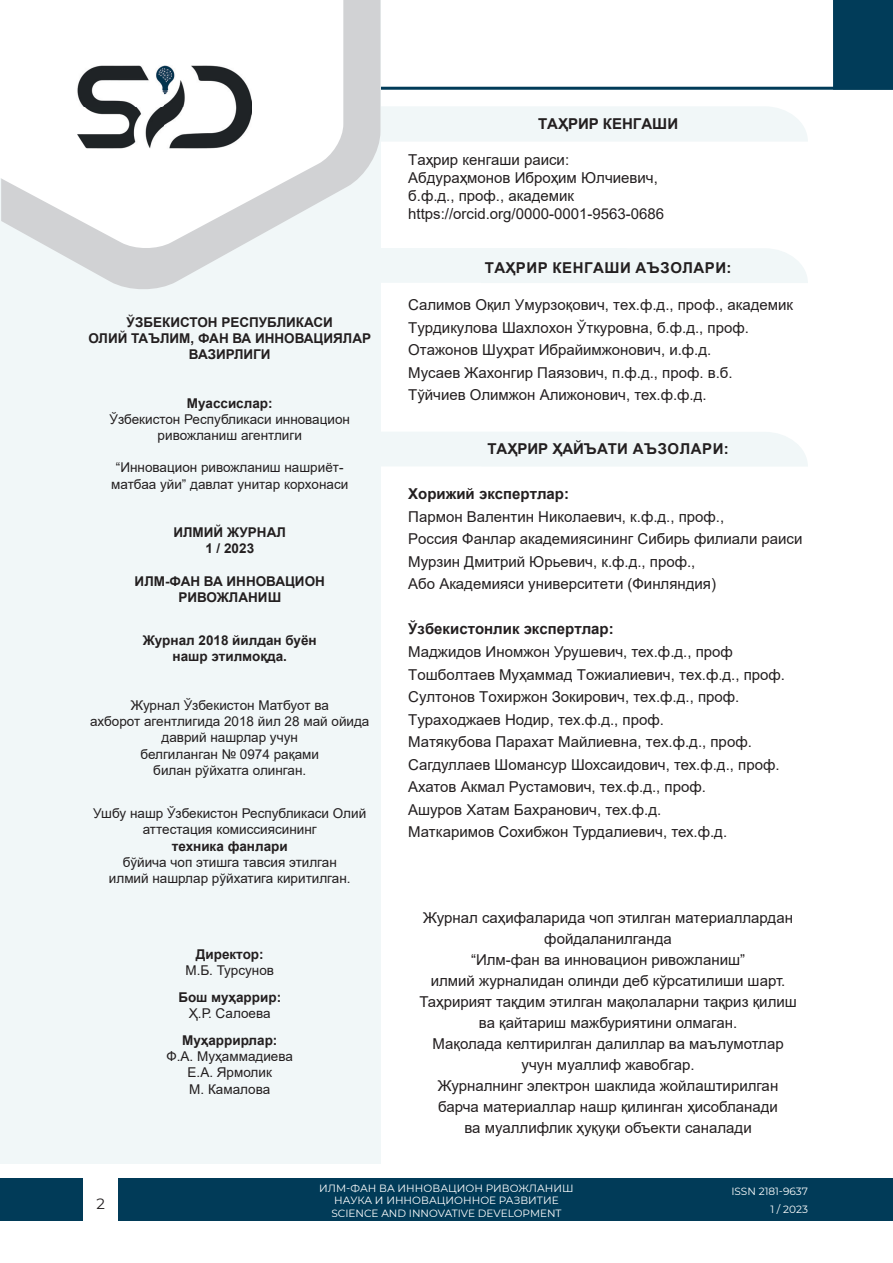
<style>
.page{position:relative;width:893px;height:1263px;background:#fff}
.page>*{position:absolute;margin:0;border:0;box-sizing:border-box;transform-origin:0 0}
.t1{font:15px/22.5px "Arial";color:#231f20}
.t2{font:700 15px "Arial";color:#231f20}
.t3{font:700 15px "Arial";letter-spacing:.035em;color:#231f20}
.t4{font:15px "Montserrat";color:#231f20}
.t5{font:13.5px/16.2px "Arial";color:#231f20;text-align:center}
.t6{font:700 13.5px/16.2px "Arial";color:#231f20;text-align:center}
.t7{font:10.5px/12.6px "Montserrat";color:#fff;text-align:right}
</style>
<div class="page">
<div style="left:0;top:1178px;width:893px;height:42px;background:#013b58"></div>
<div style="left:84px;top:1175px;width:34px;height:47px;background:#fff"></div>
<div style="left:381px;top:248px;width:427px;height:35px;background:#f1f7f8"></div>
<div style="left:381px;top:432px;width:427px;height:34px;background:#f1f7f8"></div>
<div style="left:381px;top:107px;width:427px;height:34px;background:#f1f7f8"></div>
<hr style="left:317px;top:87px;width:576px;height:3px;background:#013b58">
<div style="left:833px;top:0;width:60px;height:90px;background:#013c59"></div>
<div style="left:0;top:0;width:381px;height:1163px;background:#f1f7f8"></div>
<svg style="left:54px;top:0;width:326px;height:289px"></svg>
<svg style="left:0;top:0;width:343px;height:250px;fill:#fff"></svg>
<img style="left:77px;top:66px;width:175px;height:83px">
<p class="t6" style="left:88px;top:314px;width:284px">ЎЗБЕКИСТОН РЕСПУБЛИКАСИ<br>ОЛИЙ ТАЪЛИМ, ФАН ВА ИННОВАЦИЯЛАР<br>ВАЗИРЛИГИ</p>
<p class="t6" style="left:187px;top:395px;width:87px">Муассислар:</p>
<p class="t5" style="left:109px;top:411px;width:242px">Ўзбекистон Республикаси инновацион ривожланиш агентлиги</p>
<p class="t5" style="left:111px;top:459px;width:239px">“Инновацион ривожланиш нашриёт&shy;матбаа уйи” давлат унитар корхонаси</p>
<p class="t6" style="left:173px;top:525px;width:114px">ИЛМИЙ ЖУРНАЛ<br>1 / 2023</p>
<p class="t6" style="left:135px;top:573px;width:192px">ИЛМ-ФАН ВА ИННОВАЦИОН<br>РИВОЖЛАНИШ</p>
<p class="t6" style="left:143px;top:633px;width:176px">Журнал 2018 йилдан буён нашр этилмоқда.</p>
<p class="t5" style="left:90px;top:697px;width:281px">Журнал Ўзбекистон Матбуот ва<br>ахборот агентлигида 2018 йил 28 май ойида даврий нашрлар учун<br>белгиланган № 0974 рақами<br>билан рўйхатга олинган.</p>
<p class="t5" style="left:93px;top:805px;width:274px">Ушбу нашр Ўзбекистон Республикаси Олий аттестация комиссиясининг</p>
<p class="t6" style="left:172px;top:838px;width:118px">техника фанлари</p>
<p class="t5" style="left:109px;top:854px;width:243px">бўйича чоп этишга тавсия этилган илмий нашрлар рўйхатига киритилган.</p>
<p class="t6" style="left:196px;top:946px;width:69px">Директор:</p>
<p class="t5" style="left:185px;top:962px;width:90px">М.Б. Турсунов</p>
<p class="t6" style="left:178px;top:989px;width:104px">Бош муҳаррир:</p>
<p class="t5" style="left:189px;top:1005px;width:83px">Ҳ.Р. Салоева</p>
<p class="t6" style="left:182px;top:1032px;width:97px">Муҳаррирлар:</p>
<p class="t5" style="left:167px;top:1048px;width:128px">Ф.А. Муҳаммадиева<br>Е.А. Ярмолик<br>М. Камалова</p>
<p class="t2" style="left:538px;top:113px;width:142px">ТАҲРИР КЕНГАШИ</p>
<p class="t1" style="left:408px;top:151px;width:257px;line-height:18px">Таҳрир кенгаши раиси:<br>Абдураҳмонов Иброҳим Юлчиевич, б.ф.д., проф., академик https://orcid.org/0000-0001-9563-0686</p>
<p class="t3" style="left:485px;top:257px;width:248px">ТАҲРИР КЕНГАШИ АЪЗОЛАРИ:</p>
<p class="t1" style="left:408px;top:294px;width:386px">Салимов Оқил Умурзоқович, тех.ф.д., проф., академик Турдикулова Шахлохон Ўткуровна, б.ф.д., проф.<br>Отажонов Шуҳрат Ибрайимжонович, и.ф.д.<br>Мусаев Жахонгир Паязович, п.ф.д., проф. в.б.<br>Тўйчиев Олимжон Алижонович, тех.ф.ф.д.</p>
<p class="t2" style="left:487px;top:439px;width:243px">ТАҲРИР ҲАЙЪАТИ АЪЗОЛАРИ:</p>
<p class="t2" style="left:408px;top:484px;width:162px">Хорижий экспертлар:</p>
<p class="t1" style="left:408px;top:505px;width:396px">Пармон Валентин Николаевич, к.ф.д., проф.,<br>Россия Фанлар академиясининг Сибирь филиали раиси Мурзин Дмитрий Юрьевич, к.ф.д., проф.,<br>Aбо Aкадемияси университети (Финляндия)</p>
<p class="t2" style="left:408px;top:619px;width:207px">Ўзбекистонлик экспертлар:</p>
<p class="t1" style="left:408px;top:640px;width:378px">Маджидов Иномжон Урушевич, тех.ф.д., проф Тошболтаев Муҳаммад Тожиалиевич, тех.ф.д., проф.<br>Султонов Тохиржон Зокирович, тех.ф.д., проф.<br>Тураходжаев Нодир, тех.ф.д., проф.<br>Матякубова Парахат Майлиевна, тех.ф.д., проф.<br>Сагдуллаев Шомансур Шохсаидович, тех.ф.д., проф.<br>Aхатов Акмал Рустамович, тех.ф.д., проф.<br>Ашуров Хатам Бахранович, тех.ф.д.<br>Маткаримов Сохибжон Турдалиевич, тех.ф.д.</p>
<p class="t1" style="left:419px;top:907px;width:379px;line-height:21px;text-align:center">Журнал саҳифаларида чоп этилган материаллардан фойдаланилганда<br>“Илм-фан ва инновацион ривожланиш”<br>илмий журналидан олинди деб кўрсатилиши шарт.<br>Таҳририят тақдим этилган мақолаларни тақриз қилиш ва қайтариш мажбуриятини олмаган.<br>Мақолада келтирилган далиллар ва маълумотлар учун муаллиф жавобгар.<br>Журналнинг электрон шаклида жойлаштирилган барча материаллар нашр қилинган ҳисобланади<br>ва муаллифлик ҳуқуқи объекти саналади</p>
<p class="t4" style="left:97px;top:1193px;width:10px">2</p>
<p class="t7" style="left:319px;top:1181px;width:256px;text-align:center">ИЛМ-ФАН ВА ИННОВАЦИОН РИВОЖЛАНИШ<br>НАУКА И ИННОВАЦИОННОЕ РАЗВИТИЕ<br>SCIENCE AND INNOVATIVE DEVELOPMENT</p>
<p class="t7" style="left:731px;top:1182px;width:78px;line-height:17.9px">ISSN 2181-9637<br>1 / 2023</p>
</div>
